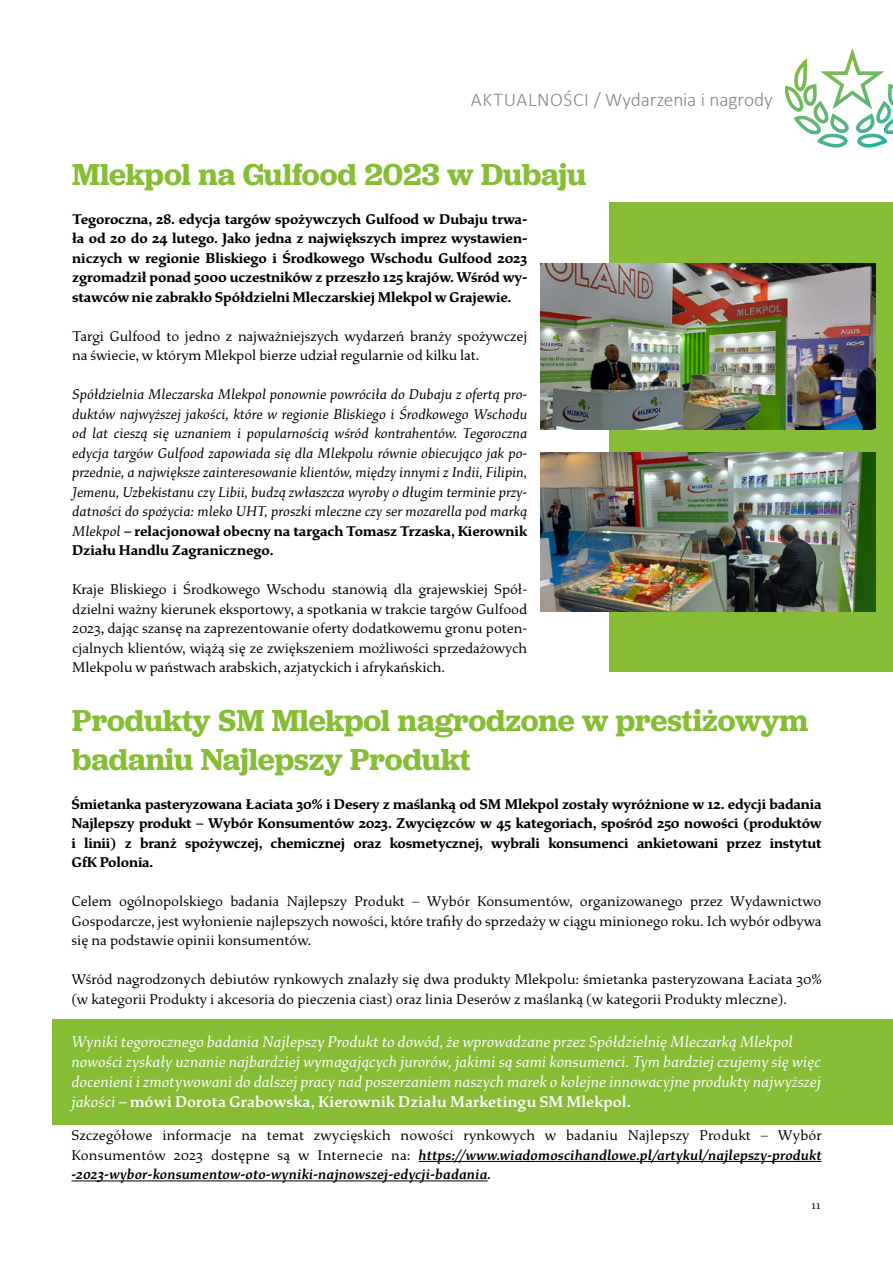
<style>
.page{position:relative;width:893px;height:1263px;background:#fff}
.page>*{position:absolute;margin:0;border:0;box-sizing:border-box;transform-origin:0 0}
.t1{font:600 31.5px/39px "Jubilat";color:#86bd34}
.t2{font:300 19.5px "Calibri";color:#878787}
.t3{font:italic 16.5px/19.8px "Study";letter-spacing:-.005em;color:#fff}
.t4{font:15px/19.5px "Study";letter-spacing:-.005em;color:#000;text-align:justify}
.t5{font:700 15px/19.5px "Study";letter-spacing:-.01em;color:#000;text-align:justify}
.t6{font:italic 15px/19.5px "Study";color:#000;text-align:justify}
.t7{font:12px "Study";color:#000}
.s1{font-weight:700;font-style:normal}
.s2{font-weight:600;font-style:normal}
.s3{font-weight:600;font-style:italic}
</style>
<div class="page">
<div style="left:53px;top:1019px;width:840px;height:105px;background:#86bd34"></div>
<div style="left:609px;top:203px;width:284px;height:469px;background:#86bd34"></div>
<hr style="left:419px;top:1161px;width:403px;height:1px;background:#000">
<hr style="left:71px;top:1180px;width:417px;height:1px;background:#000">
<svg style="left:785px;top:49px;width:108px;height:99px"></svg>
<img style="left:540px;top:264px;width:336px;height:165px">
<img style="left:540px;top:453px;width:336px;height:159px">
<h2 class="t2" style="left:471px;top:88px;width:304px">AKTUALNOŚCI / Wydarzenia i nagrody</h2>
<h1 class="t1" style="left:72px;top:154px;width:515px">Mlekpol na Gulfood 2023 w Dubaju</h1>
<p class="t5" style="left:72px;top:209px;width:457px">Tegoroczna, 28. edycja targów spożywczych Gulfood w Dubaju trwa&shy;ła od 20 do 24 lutego. Jako jedna z największych imprez wystawien&shy;niczych w regionie Bliskiego i Środkowego Wschodu Gulfood 2023 zgromadził ponad 5000 uczestników z przeszło 125 krajów. Wśród wy&shy;stawców nie zabrakło Spółdzielni Mleczarskiej Mlekpol w Grajewie.</p>
<p class="t4" style="left:72px;top:326px;width:456px">Targi Gulfood to jedno z najważniejszych wydarzeń branży spożywczej na świecie, w którym Mlekpol bierze udział regularnie od kilku lat.</p>
<p class="t6" style="left:72px;top:385px;width:457px">Spółdzielnia Mleczarska Mlekpol ponownie powróciła do Dubaju z ofertą pro&shy;duktów najwyższej jakości, które w regionie Bliskiego i Środkowego Wschodu od lat cieszą się uznaniem i popularnością wśród kontrahentów. Tegoroczna edycja targów Gulfood zapowiada się dla Mlekpolu równie obiecująco jak po&shy;przednie, a największe zainteresowanie klientów, między innymi z Indii, Filipin, Jemenu, Uzbekistanu czy Libii, budzą zwłaszcza wyroby o długim terminie przy&shy;datności do spożycia: mleko UHT, proszki mleczne czy ser mozarella pod marką Mlekpol <span class="s1">– relacjonował obecny na targach Tomasz Trzaska, Kierownik Działu Handlu Zagranicznego.</span></p>
<p class="t4" style="left:72px;top:580px;width:456px">Kraje Bliskiego i Środkowego Wschodu stanowią dla grajewskiej Spół&shy;dzielni ważny kierunek eksportowy, a spotkania w trakcie targów Gulfood 2023, dając szansę na zaprezentowanie oferty dodatkowemu gronu poten&shy;cjalnych klientów, wiążą się ze zwiększeniem możliwości sprzedażowych Mlekpolu w państwach arabskich, azjatyckich i afrykańskich.</p>
<h1 class="t1" style="left:72px;top:700px;width:737px">Produkty SM Mlekpol nagrodzone w prestiżowym badaniu Najlepszy Produkt</h1>
<p class="t5" style="left:71px;top:794px;width:752px">Śmietanka pasteryzowana Łaciata 30% i Desery z maślanką od SM Mlekpol zostały wyróżnione w 12. edycji badania Najlepszy produkt – Wybór Konsumentów 2023. Zwycięzców w 45 kategoriach, spośród 250 nowości (produktów i linii) z branż spożywczej, chemicznej oraz kosmetycznej, wybrali konsumenci ankietowani przez instytut GfK Polonia.</p>
<p class="t4" style="left:71px;top:892px;width:752px">Celem ogólnopolskiego badania Najlepszy Produkt – Wybór Konsumentów, organizowanego przez Wydawnictwo Gospodarcze, jest wyłonienie najlepszych nowości, które trafiły do sprzedaży w ciągu minionego roku. Ich wybór odbywa się na podstawie opinii konsumentów.</p>
<p class="t4" style="left:71px;top:970px;width:752px">Wśród nagrodzonych debiutów rynkowych znalazły się dwa produkty Mlekpolu: śmietanka pasteryzowana Łaciata 30% (w kategorii Produkty i akcesoria do pieczenia ciast) oraz linia Deserów z maślanką (w kategorii Produkty mleczne).</p>
<p class="t3" style="left:71px;top:1032px;width:751px">Wyniki tegorocznego badania Najlepszy Produkt to dowód, że wprowadzane przez Spółdzielnię Mleczarką Mlekpol nowości zyskały uznanie najbardziej wymagających jurorów, jakimi są sami konsumenci. Tym bardziej czujemy się więc docenieni i zmotywowani do dalszej pracy nad poszerzaniem naszych marek o kolejne innowacyjne produkty najwyższej jakości <span class="s2">– mówi Dorota Grabowska, Kierownik Działu Marketingu SM Mlekpol.</span></p>
<p class="t4" style="left:71px;top:1126px;width:752px">Szczegółowe informacje na temat zwycięskich nowości rynkowych w badaniu Najlepszy Produkt – Wybór Konsumentów 2023 dostępne są w Internecie na: <span class="s3">https://www.wiadomoscihandlowe.pl/artykul/najlepszy-produkt -2023-wybor-konsumentow-oto-wyniki-najnowszej-edycji-badania.</span></p>
<p class="t7" style="left:811px;top:1198px;width:11px">11</p>
</div>
